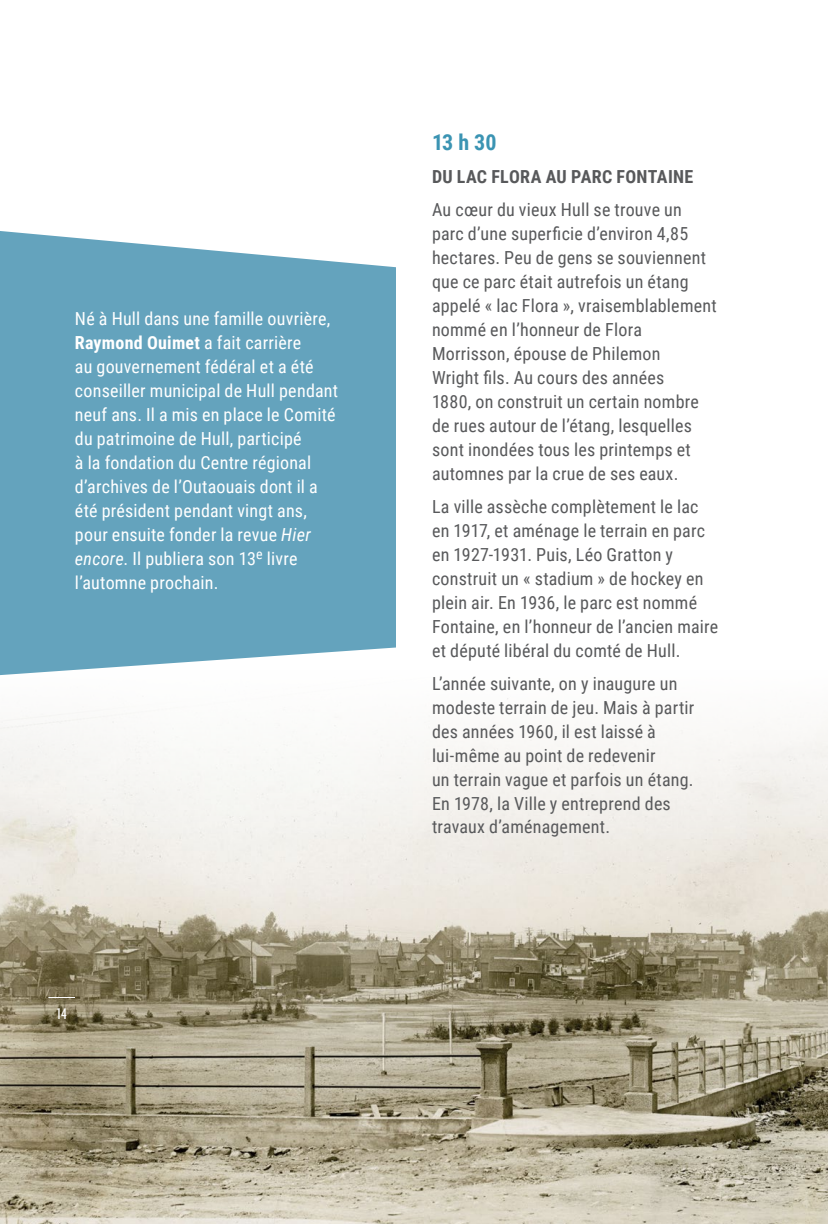
<style>
.page{position:relative;width:828px;height:1224px;background:#fff}
.page>*{position:absolute;margin:0;border:0;box-sizing:border-box;transform-origin:0 0}
.t1{font:700 22px "Roboto Condensed";color:#3b94b3}
.t2{font:18px/24px "Roboto Condensed";letter-spacing:.01em;color:#58595b}
.t3{font:18px/24px "Roboto Condensed";letter-spacing:.01em;color:#fff}
.t4{font:700 18px "Roboto Condensed";letter-spacing:.015em;color:#58595b}
.t5{font:500 condensed 14px "Futura";color:#fff}
.s1{font-weight:700}
.s2{font-style:italic}
</style>
<div class="page">
<img style="left:0;top:868px;width:828px;height:356px">
<div style="left:0;top:668px;width:828px;height:200px;background:linear-gradient(to bottom,#fff,#edeae4)"></div>
<svg style="left:0;top:231px;width:396px;height:444px;background:#6fa9c1"></svg>
<svg style="left:48px;top:997px;width:27px;height:1px"></svg>
<p class="t3" style="left:75px;top:306px;width:265px">Né à Hull dans une famille ouvrière,<br><span class="s1">Raymond Ouimet</span> a fait carrière<br>au gouvernement fédéral et a été conseiller municipal de Hull pendant neuf ans. Il a mis en place le Comité du patrimoine de Hull, participé<br>à la fondation du Centre régional d’archives de l’Outaouais dont il a été président pendant vingt ans, pour ensuite fonder la revue <span class="s2">Hier encore</span>. Il publiera son 13<sup>e</sup> livre l’automne prochain.</p>
<p class="t5" style="left:56px;top:1004px;width:12px">14</p>
<p class="t1" style="left:432px;top:126px;width:66px">13 h 30</p>
<p class="t4" style="left:432px;top:164px;width:263px">DU LAC FLORA AU PARC FONTAINE</p>
<p class="t2" style="left:432px;top:197px;width:286px">Au cœur du vieux Hull se trouve un parc d’une superficie d’environ 4,85 hectares. Peu de gens se souviennent que ce parc était autrefois un étang appelé « lac Flora », vraisemblablement nommé en l’honneur de Flora Morrisson, épouse de Philemon<br>Wright fils. Au cours des années<br>1880, on construit un certain nombre de rues autour de l’étang, lesquelles sont inondées tous les printemps et automnes par la crue de ses eaux.</p>
<p class="t2" style="left:432px;top:494px;width:288px">La ville assèche complètement le lac en 1917, et aménage le terrain en parc en 1927-1931. Puis, Léo Gratton y construit un « stadium » de hockey en plein air. En 1936, le parc est nommé Fontaine, en l’honneur de l’ancien maire et député libéral du comté de Hull.</p>
<p class="t2" style="left:432px;top:670px;width:264px">L’année suivante, on y inaugure un modeste terrain de jeu. Mais à partir des années 1960, il est laissé à lui-même au point de redevenir<br>un terrain vague et parfois un étang.<br>En 1978, la Ville y entreprend des travaux d’aménagement.</p>
</div>
